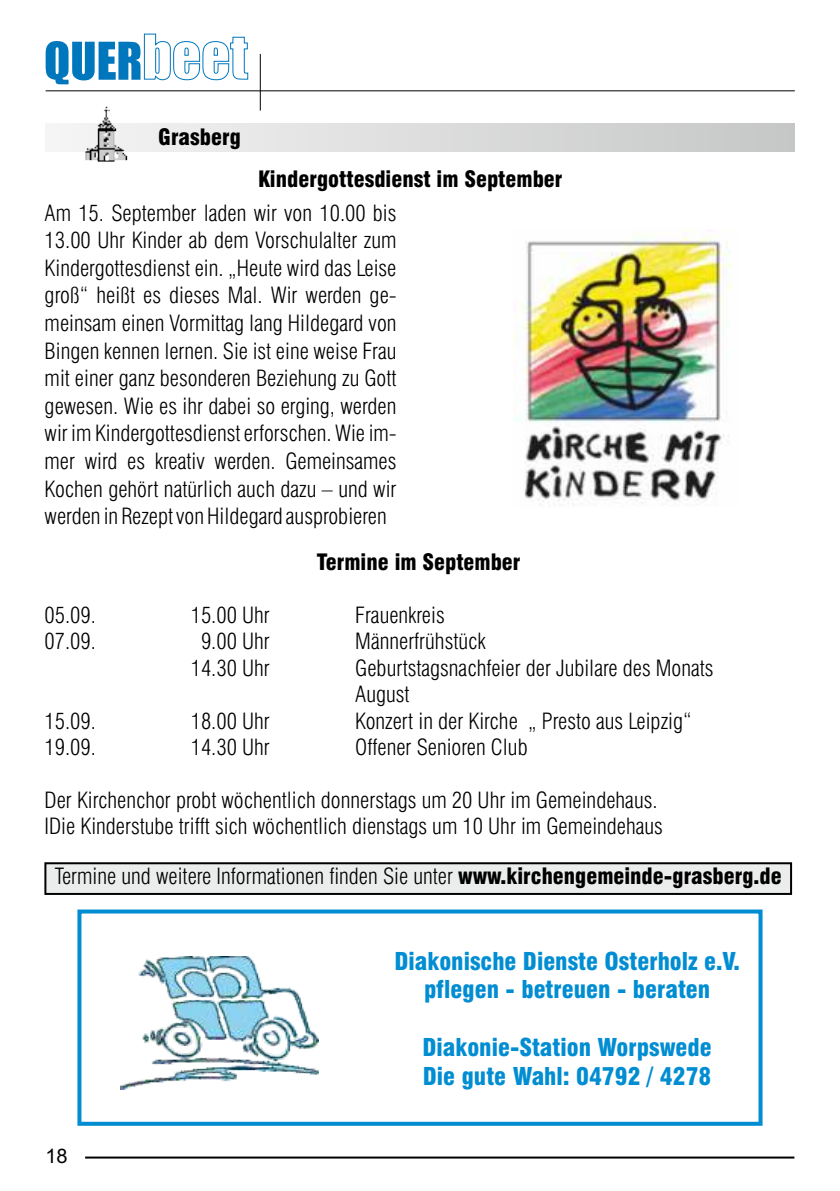
<style>
.page{position:relative;width:840px;height:1191px;background:#fff}
.page>*{position:absolute;margin:0;border:0;box-sizing:border-box;transform-origin:0 0}
.t1{font:900 condensed 24px/28.8px "Swiss 721 BT";color:#008dd2;text-align:center}
.t2{font:300 condensed 22px/27.6px "Swiss 721 BT";color:#000}
.t3{font:900 condensed 22px "Swiss 721 BT";color:#000}
.t4{font:20px "Arial";color:#000}
.s1{font-weight:900}
</style>
<div class="page">
<div style="left:45px;top:123px;width:749px;height:29px;background:linear-gradient(to right,#f5f5f5,#c5c6c6)"></div>
<img style="left:83px;top:106px;width:48px;height:56px">
<img style="left:513px;top:229px;width:218px;height:276px">
<div style="left:45px;top:863px;width:745px;height:31px;background:#ebecec"></div>
<div style="left:44px;top:862px;width:747px;height:33px;border:2px solid #000"></div>
<div style="left:77px;top:909px;width:685px;height:216px;border:4px solid #008dd2"></div>
<img style="left:120px;top:956px;width:198px;height:133px">
<hr style="left:46px;top:90px;width:748px;height:1px;background:#000">
<hr style="left:260px;top:54px;width:1px;height:57px;background:#000">
<svg style="left:46px;top:33px;width:202px;height:51px"></svg>
<hr style="left:85px;top:1156px;width:709px;height:2px;background:#000">
<p class="t3" style="left:158px;top:128px;width:84px">Grasberg</p>
<p class="t3" style="left:258px;top:170px;width:306px">Kindergottesdienst im September</p>
<p class="t2" style="left:45px;top:201px;width:353px;text-align:justify">Am 15. September laden wir von 10.00 bis 13.00 Uhr Kinder ab dem Vorschulalter zum Kindergottesdienst ein. „Heute wird das Leise groß“ heißt es dieses Mal. Wir werden ge&shy;meinsam einen Vormittag lang Hildegard von Bingen kennen lernen. Sie ist eine weise Frau mit einer ganz besonderen Beziehung zu Gott gewesen. Wie es ihr dabei so erging, werden wir im Kindergottesdienst erforschen. Wie im&shy;mer wird es kreativ werden. Gemeinsames Kochen gehört natürlich auch dazu – und wir werden in Rezept von Hildegard ausprobieren</p>
<p class="t3" style="left:317px;top:553px;width:205px">Termine im September</p>
<p class="t2" style="left:45px;top:603px;width:53px">05.09.</p>
<p class="t2" style="left:191px;top:603px;width:81px">15.00 Uhr</p>
<p class="t2" style="left:355px;top:603px;width:91px">Frauenkreis</p>
<p class="t2" style="left:45px;top:630px;width:53px">07.09.</p>
<p class="t2" style="left:201px;top:630px;width:70px">9.00 Uhr</p>
<p class="t2" style="left:355px;top:630px;width:132px">Männerfrühstück</p>
<p class="t2" style="left:191px;top:656px;width:81px">14.30 Uhr</p>
<p class="t2" style="left:355px;top:657px;width:359px;line-height:26.4px">Geburtstagsnachfeier der Jubilare des Monats<br>August</p>
<p class="t2" style="left:45px;top:709px;width:53px">15.09.</p>
<p class="t2" style="left:191px;top:709px;width:81px">18.00 Uhr</p>
<p class="t2" style="left:355px;top:709px;width:337px">Konzert in der Kirche „ Presto aus Leipzig“</p>
<p class="t2" style="left:45px;top:735px;width:53px">19.09.</p>
<p class="t2" style="left:191px;top:735px;width:81px">14.30 Uhr</p>
<p class="t2" style="left:355px;top:735px;width:174px">Offener Senioren Club</p>
<p class="t2" style="left:45px;top:788px;width:619px;line-height:26.4px">Der Kirchenchor probt wöchentlich donnerstags um 20 Uhr im Gemeindehaus.<br>IDie Kinderstube trifft sich wöchentlich dienstags um 10 Uhr im Gemeindehaus</p>
<p class="t2" style="left:55px;top:864px;width:728px">Termine und weitere Informationen finden Sie unter <span class="s1">www.kirchengemeinde-grasberg.de</span></p>
<p class="t4" style="left:45px;top:1148px;width:24px">18</p>
<p class="t1" style="left:394px;top:949px;width:346px">Diakonische Dienste Osterholz e.V. pflegen - betreuen - beraten</p>
<p class="t1" style="left:422px;top:1035px;width:290px;text-align:left">Diakonie-Station Worpswede<br>Die gute Wahl: 04792 / 4278</p>
</div>
